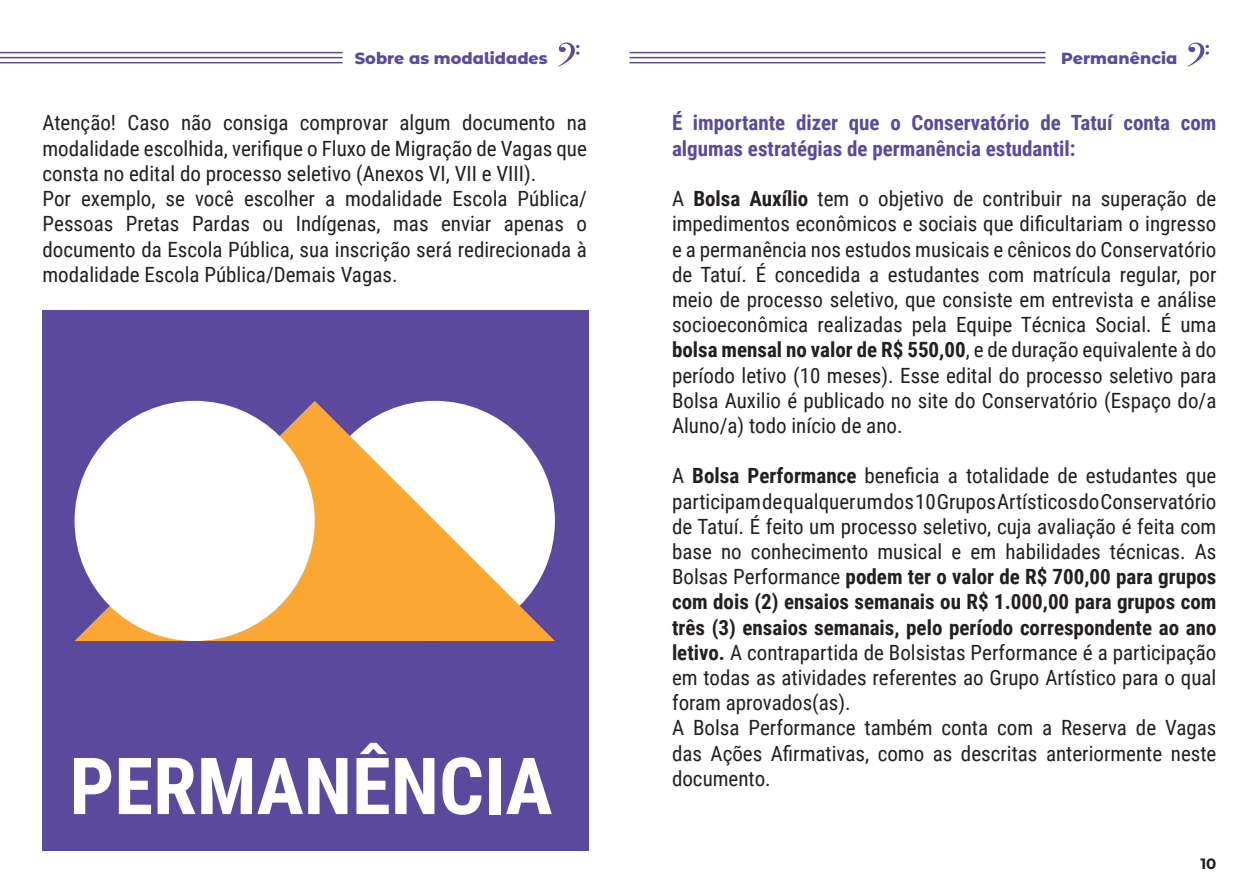
<style>
.page{position:relative;width:1259px;height:893px;background:#fff}
.page>*{position:absolute;margin:0;border:0;box-sizing:border-box;transform-origin:0 0}
.t1{font:700 78.9px "Roboto Condensed";color:#fff}
.t2{font:21px/25.2px "Roboto Condensed";color:#231f20;text-align:justify}
.t3{font:700 21px/25.2px "Roboto Condensed";color:#5b499e}
.t4{font:800 16.05px "Montserrat Alternates";color:#5b499e}
.t5{font:700 15px "Montserrat";color:#231f20}
.s1{font-weight:700}
</style>
<div class="page">
<div style="left:43px;top:310px;width:546px;height:540px;background:#5b499e"></div>
<svg style="left:75px;top:401px;width:480px;height:240px"></svg>
<div style="left:75px;top:401px;width:240px;height:240px;background:#fff;border-radius:50%"></div>
<svg style="left:1187px;top:42px;width:22px;height:25px"></svg>
<hr style="left:629px;top:52px;width:416px;height:1px;background:#5b499e">
<hr style="left:629px;top:57px;width:416px;height:1px;background:#5b499e">
<hr style="left:629px;top:62px;width:416px;height:1px;background:#5b499e">
<svg style="left:558px;top:42px;width:21px;height:25px"></svg>
<hr style="left:0;top:52px;width:342px;height:1px;background:#5b499e">
<hr style="left:0;top:57px;width:342px;height:1px;background:#5b499e">
<hr style="left:0;top:62px;width:342px;height:1px;background:#5b499e">
<p class="t4" style="left:355px;top:46px;width:194px">Sobre as modalidades</p>
<p class="t2" style="left:43px;top:110px;width:546px">Atenção! Caso não consiga comprovar algum documento na modalidade escolhida, verifique o Fluxo de Migração de Vagas que consta no edital do processo seletivo (Anexos VI, VII e VIII).</p>
<p class="t2" style="left:43px;top:185px;width:546px">Por exemplo, se você escolher a modalidade Escola Pública/ Pessoas Pretas Pardas ou Indígenas, mas enviar apenas o documento da Escola Pública, sua inscrição será redirecionada à modalidade Escola Pública/Demais Vagas.</p>
<p class="t1" style="left:69px;top:731px;width:484px">PERMANÊNCIA</p>
<p class="t4" style="left:1061px;top:46px;width:118px">Permanência</p>
<p class="t3" style="left:672px;top:110px;width:546px">É importante dizer que o Conservatório de Tatuí conta com algumas estratégias de permanência estudantil:</p>
<p class="t2" style="left:672px;top:185px;width:546px">A <span class="s1">Bolsa Auxílio</span> tem o objetivo de contribuir na superação de impedimentos econômicos e sociais que dificultariam o ingresso e a permanência nos estudos musicais e cênicos do Conservatório de Tatuí. É concedida a estudantes com matrícula regular, por meio de processo seletivo, que consiste em entrevista e análise socioeconômica realizadas pela Equipe Técnica Social. É uma <span class="s1">bolsa mensal no valor de R$ 550,00</span>, e de duração equivalente à do período letivo (10 meses). Esse edital do processo seletivo para Bolsa Auxilio é publicado no site do Conservatório (Espaço do/a Aluno/a) todo início de ano.</p>
<p class="t2" style="left:672px;top:462px;width:546px">A <span class="s1">Bolsa Performance</span> beneficia a totalidade de estudantes que participam de qualquer um dos 10 Grupos Artísticos do Conservatório de Tatuí. É feito um processo seletivo, cuja avaliação é feita com base no conhecimento musical e em habilidades técnicas. As Bolsas Performance <span class="s1">podem ter o valor de R$ 700,00 para grupos com dois (2) ensaios semanais ou R$ 1.000,00 para grupos com três (3) ensaios semanais, pelo período correspondente ao ano letivo.</span> A contrapartida de Bolsistas Performance é a participação em todas as atividades referentes ao Grupo Artístico para o qual foram aprovados(as).</p>
<p class="t2" style="left:672px;top:714px;width:546px">A Bolsa Performance também conta com a Reserva de Vagas das Ações Afirmativas, como as descritas anteriormente neste documento.</p>
<p class="t5" style="left:1200px;top:853px;width:18px">10</p>
</div>
